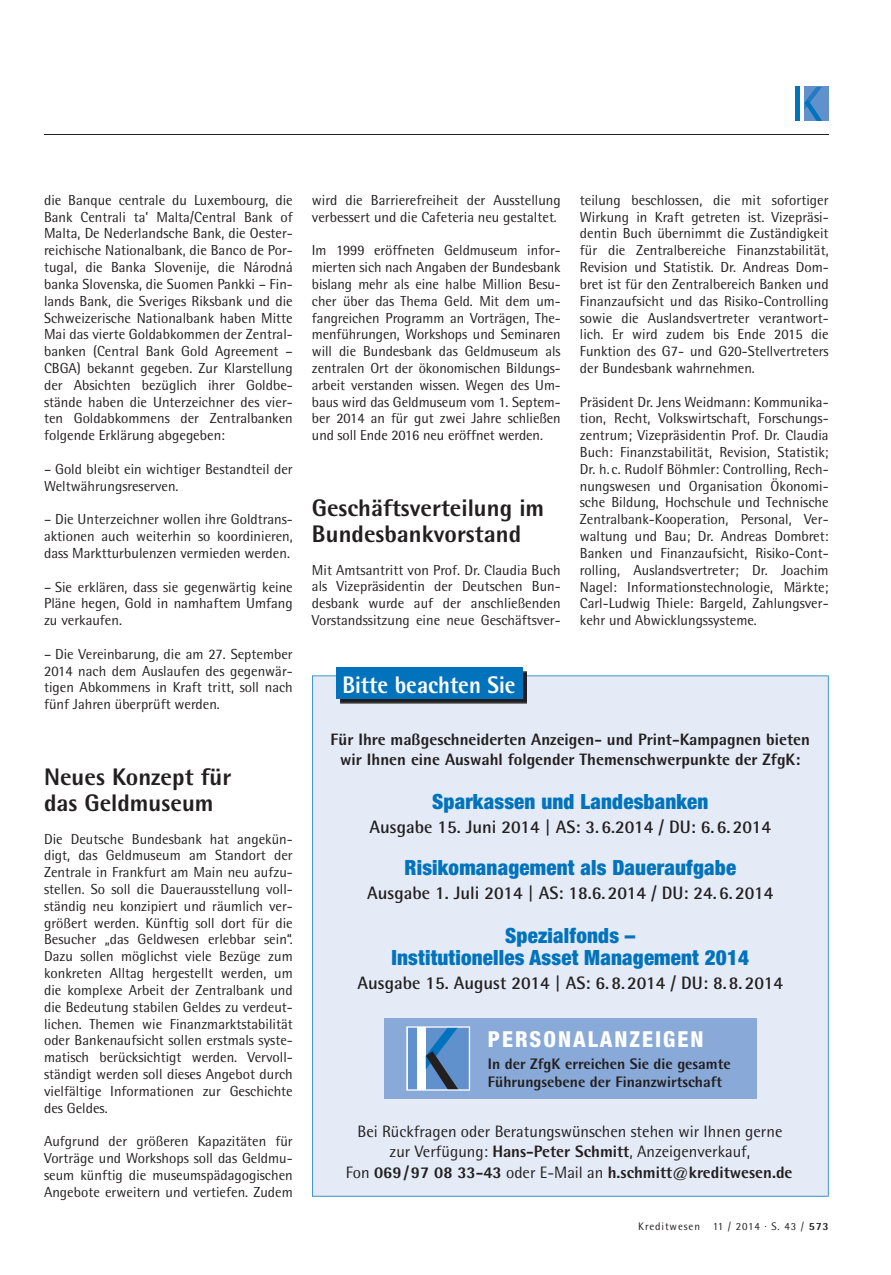
<style>
.page{position:relative;width:891px;height:1275px;background:#fff}
.page>*{position:absolute;margin:0;border:0;box-sizing:border-box;transform-origin:0 0}
.t1{font:800 24px/25.5px "Rotis Semi Sans";color:#231f20}
.t2{font:800 24px "Rotis Semi Sans";color:#fff;scale:.93 1}
.t3{font:800 condensed 22.05px "Helvetica Neue";letter-spacing:.09em;color:#fff}
.t4{font:900 condensed 21px/22.5px "Helvetica Neue";letter-spacing:.01em;color:#0073bc;text-align:center}
.t5{font:700 18px "Rotis Semi Sans";color:#231f20}
.t6{font:16.5px/20.2px "Rotis Semi Sans";color:#231f20;text-align:center}
.t7{font:800 16.5px/20.2px "Rotis Semi Sans";color:#231f20;text-align:center}
.t8{font:800 15.3px/18px "Rotis Semi Sans";color:#231f20}
.t9{font:14.55px/16.8px "Rotis Semi Sans";color:#231f20;text-align:justify}
.t10{font:10.95px "Rotis Semi Sans";letter-spacing:.08em;color:#231f20}
.s1{font-weight:800}
</style>
<div class="page">
<hr style="left:44px;top:134px;width:785px;height:1px;background:#231f20">
<div style="left:804px;top:87px;width:25px;height:34px;background:#6091cc"></div>
<hr style="left:795px;top:87px;width:4px;height:34px;background:#0073bc">
<svg style="left:804px;top:87px;width:18px;height:34px"></svg>
<div style="left:312px;top:675px;width:517px;height:521px;background:#e4ebf6"></div>
<img style="left:340px;top:675px;width:186px;height:28px">
<div style="left:336px;top:667px;width:186px;height:32px;background:#0073bc"></div>
<div style="left:384px;top:1018px;width:372px;height:80px;background:#89aad8"></div>
<svg style="left:406px;top:1026px;width:64px;height:64px;background:#749bc6"></svg>
<p class="t9" style="left:44px;top:191px;width:250px">die Banque centrale du Luxembourg, die Bank Centrali ta’ Malta/Central Bank of Malta, De Nederlandsche Bank, die Oester&shy;reichische Nationalbank, die Banco de Por&shy;tugal, die Banka Slovenije, die Národná banka Slovenska, die Suomen Pankki – Fin&shy;lands Bank, die Sveriges Riksbank und die Schweizerische Nationalbank haben Mitte Mai das vierte Goldabkommen der Zentral&shy;banken (Central Bank Gold Agreement – CBGA) bekannt gegeben. Zur Klarstellung der Absichten bezüglich ihrer Goldbe&shy;stände haben die Unterzeichner des vier&shy;ten Goldabkommens der Zentralbanken folgende Erklärung abgegeben:</p>
<p class="t9" style="left:44px;top:460px;width:250px">– Gold bleibt ein wichtiger Bestandteil der<br>Weltwährungsreserven.</p>
<p class="t9" style="left:44px;top:511px;width:250px">– Die Unterzeichner wollen ihre Goldtrans&shy;aktionen auch weiterhin so koordinieren, dass Marktturbulenzen vermieden werden.</p>
<p class="t9" style="left:44px;top:578px;width:250px">– Sie erklären, dass sie gegenwärtig keine Pläne hegen, Gold in namhaftem Umfang zu verkaufen.</p>
<p class="t9" style="left:44px;top:645px;width:250px">– Die Vereinbarung, die am 27. September 2014 nach dem Auslaufen des gegenwär&shy;tigen Abkommens in Kraft tritt, soll nach fünf Jahren überprüft werden.</p>
<h1 class="t1" style="left:44px;top:763px;width:189px">Neues Konzept für das Geldmuseum</h1>
<p class="t9" style="left:44px;top:830px;width:250px">Die Deutsche Bundesbank hat angekün&shy;digt, das Geldmuseum am Standort der Zentrale in Frankfurt am Main neu aufzu&shy;stellen. So soll die Dauerausstellung voll&shy;ständig neu konzipiert und räumlich ver&shy;größert werden. Künftig soll dort für die Besucher „das Geldwesen erlebbar sein“.<br>Dazu sollen möglichst viele Bezüge zum konkreten Alltag hergestellt werden, um die komplexe Arbeit der Zentralbank und die Bedeutung stabilen Geldes zu verdeut&shy;lichen. Themen wie Finanzmarktstabilität oder Bankenaufsicht sollen erstmals syste&shy;matisch berücksichtigt werden. Vervoll&shy;ständigt werden soll dieses Angebot durch vielfältige Informationen zur Geschichte des Geldes.</p>
<p class="t9" style="left:44px;top:1132px;width:250px">Aufgrund der größeren Kapazitäten für Vorträge und Workshops soll das Geldmu&shy;seum künftig die museumspädagogischen Angebote erweitern und vertiefen. Zudem</p>
<p class="t9" style="left:312px;top:191px;width:250px">wird die Barrierefreiheit der Ausstellung verbessert und die Cafeteria neu gestaltet.</p>
<p class="t9" style="left:312px;top:242px;width:250px">Im 1999 eröffneten Geldmuseum infor&shy;mierten sich nach Angaben der Bundesbank bislang mehr als eine halbe Million Besu&shy;cher über das Thema Geld. Mit dem um&shy;fangreichen Programm an Vorträgen, The&shy;menführungen, Workshops und Seminaren will die Bundesbank das Geldmuseum als zentralen Ort der ökonomischen Bildungs&shy;arbeit verstanden wissen. Wegen des Um&shy;baus wird das Geldmuseum vom 1. Septem&shy;ber 2014 an für gut zwei Jahre schließen und soll Ende 2016 neu eröffnet werden.</p>
<h1 class="t1" style="left:312px;top:494px;width:234px">Geschäftsverteilung im<br>Bundesbankvorstand</h1>
<p class="t9" style="left:312px;top:561px;width:250px">Mit Amtsantritt von Prof. Dr. Claudia Buch als Vizepräsidentin der Deutschen Bun&shy;desbank wurde auf der anschließenden Vorstandssitzung eine neue Geschäftsver-</p>
<h1 class="t2" style="left:342px;top:669px;width:188px">Bitte beachten Sie</h1>
<p class="t9" style="left:580px;top:191px;width:250px">teilung beschlossen, die mit sofortiger Wirkung in Kraft getreten ist. Vizepräsi&shy;dentin Buch übernimmt die Zuständigkeit für die Zentralbereiche Finanzstabilität, Revision und Statistik. Dr. Andreas Dom&shy;bret ist für den Zentralbereich Banken und Finanzaufsicht und das Risiko-Controlling sowie die Auslandsvertreter verantwort&shy;lich. Er wird zudem bis Ende 2015 die Funktion des G7- und G20-Stellvertreters der Bundesbank wahrnehmen.</p>
<p class="t9" style="left:580px;top:393px;width:250px">Präsident Dr. Jens Weidmann: Kommunika&shy;tion, Recht, Volkswirtschaft, Forschungs&shy;zentrum; Vizepräsidentin Prof. Dr. Claudia Buch: Finanzstabilität, Revision, Statistik; Dr. h. c. Rudolf Böhmler: Controlling, Rech&shy;nungswesen und Organisation Ökonomi&shy;sche Bildung, Hochschule und Technische Zentralbank-Kooperation, Personal, Ver&shy;waltung und Bau; Dr. Andreas Dombret:<br>Banken und Finanzaufsicht, Risiko-Cont&shy;rolling, Auslandsvertreter; Dr. Joachim Nagel: Informationstechnologie, Märkte; Carl-Ludwig Thiele: Bargeld, Zahlungsver&shy;kehr und Abwicklungssysteme.</p>
<p class="t7" style="left:331px;top:728px;width:481px">Für Ihre maßgeschneiderten Anzeigen- und Print-Kampagnen bieten wir Ihnen eine Auswahl folgender Themenschwerpunkte der ZfgK:</p>
<h3 class="t4" style="left:432px;top:790px;width:278px">Sparkassen und Landesbanken</h3>
<p class="t5" style="left:369px;top:815px;width:403px">Ausgabe 15. Juni 2014 | AS: 3. 6.2014 / DU: 6. 6. 2014</p>
<h3 class="t4" style="left:404px;top:856px;width:333px">Risikomanagement als Daueraufgabe</h3>
<p class="t5" style="left:367px;top:881px;width:408px">Ausgabe 1. Juli 2014 | AS: 18.6. 2014 / DU: 24. 6. 2014</p>
<h3 class="t4" style="left:391px;top:923px;width:359px">Spezialfonds –<br>Institutionelles Asset Management 2014</h3>
<p class="t5" style="left:357px;top:971px;width:427px">Ausgabe 15. August 2014 | AS: 6. 8. 2014 / DU: 8. 8. 2014</p>
<h2 class="t3" style="left:488px;top:1025px;width:217px">PERSONALANZEIGEN</h2>
<p class="t8" style="left:488px;top:1054px;width:244px">In der ZfgK erreichen Sie die gesamte<br>Führungsebene der Finanzwirtschaft</p>
<p class="t6" style="left:346px;top:1121px;width:448px">Bei Rückfragen oder Beratungswünschen stehen wir Ihnen gerne zur Verfügung: <span class="s1">Hans-Peter Schmitt</span>, Anzeigenverkauf,<br>Fon <span class="s1">069 / 97 08 33-43</span> oder E-Mail an <span class="s1">h.schmitt@kreditwesen.de</span></p>
<p class="t10" style="left:638px;top:1219px;width:192px">Kreditwesen 11 / 2014 · S. 43 / <span class="s1">573</span></p>
</div>
